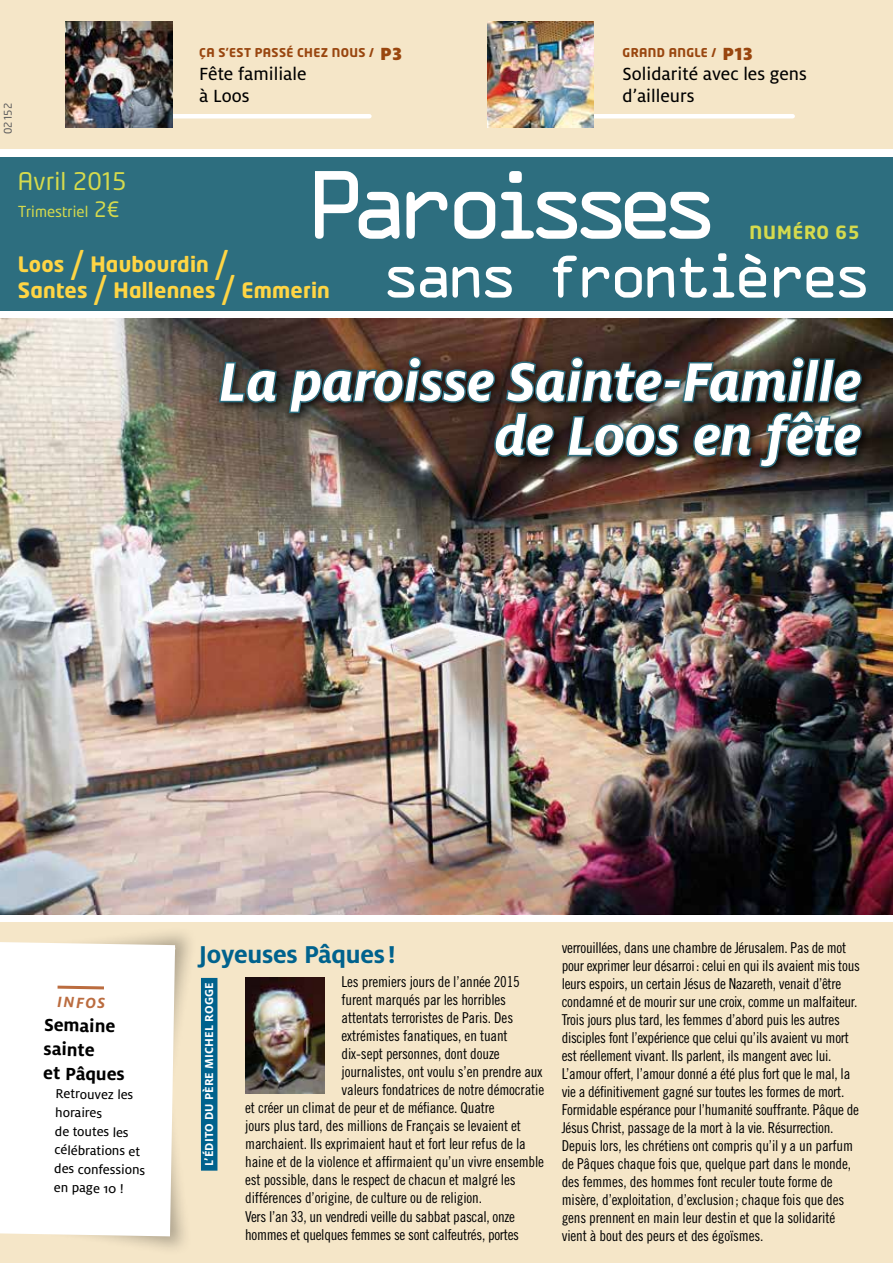
<style>
.page{position:relative;width:893px;height:1263px;background:#fff}
.page>*{position:absolute;margin:0;border:0;box-sizing:border-box;transform-origin:0 0}
.t1{font:italic 700 60px/54px "Milo OT";color:#fff;text-align:right}
.t2{font:700 27px "Milo OT";letter-spacing:-.01em;color:#00628d}
.t3{font:24px "Neo Tech";color:#d5da4d}
.t4{font:700 21px/25.5px "Neo Tech";letter-spacing:.01em;color:#ffd544}
.t5{font:19.5px/22.5px "Milo OT Text";color:#000}
.t6{font:700 19.5px/24px "Milo OT";color:#000}
.t7{font:700 18px "Neo Tech";letter-spacing:.05em;color:#d5da4d}
.t8{font:italic 700 16.5px "Milo OT";color:#bb6c3f}
.t9{font:15px/18px "Trade Gothic Cond Eighteen";letter-spacing:-.01em;color:#000}
.t10{font:15px "Neo Tech";color:#d5da4d}
.t11{font:14.25px/18.8px "Milo OT Text";color:#000}
.t12{font:700 12.75px "Milo OT";letter-spacing:.01em;color:#fff}
.t13{font:700 12px "Neo Tech";letter-spacing:.03em;color:#99460f}
.t14{font:10.5px "Neo Tech";letter-spacing:.005em;color:#58585a}
.s1{font-size:21px}
.s2{font-family:"Milo OT";font-weight:900;font-size:19.5px}
.s3{font-weight:400;font-size:40.5px}
</style>
<div class="page">
<div style="left:0;top:157px;width:893px;height:153px;background:#2d6e7f"></div>
<svg style="left:315px;top:171px;width:395px;height:68px"></svg>
<svg style="left:388px;top:253px;width:478px;height:45px"></svg>
<div style="left:0;top:0;width:893px;height:149px;background:#f5e6c8"></div>
<hr style="left:150px;top:114px;width:219px;height:4px;background:#fff">
<hr style="left:573px;top:114px;width:220px;height:4px;background:#fff">
<img style="left:66px;top:21px;width:106px;height:107px">
<img style="left:488px;top:21px;width:106px;height:107px">
<div style="left:0;top:923px;width:893px;height:340px;background:#f5e6c8"></div>
<img style="left:0;top:319px;width:893px;height:595px">
<div style="left:0;top:920px;width:23px;height:179px;background:#f5e6c8"></div>
<div style="left:16px;top:1078px;width:177px;height:178px;background:#000;opacity:.3"></div>
<div style="left:19px;top:925px;width:178px;height:176px;background:#000;opacity:.3"></div>
<svg style="left:0;top:942px;width:175px;height:294px"></svg>
<div style="left:0;top:948px;width:175px;height:286px;background:#fff"></div>
<div style="left:201px;top:978px;width:16px;height:193px;background:#00628d"></div>
<img style="left:245px;top:978px;width:80px;height:116px">
<div style="left:214px;top:352px;width:659px;height:126px;background:#000;opacity:.75"></div>
<svg style="left:217px;top:360px;width:62px;height:44px;background:#314244"></svg>
<svg style="left:287px;top:355px;width:576px;height:114px;background:#3c3f3d"></svg>
<p class="t14" style="left:1px;top:134px;width:33px;rotate:-90deg">02152</p>
<h3 class="t3" style="left:18px;top:167px;width:110px">Avril 2015</h3>
<p class="t10" style="left:18px;top:203px;width:103px">Trimestriel <span class="s1">2€</span></p>
<p class="t13" style="left:199px;top:45px;width:204px">ÇA S’EST PASSÉ CHEZ NOUS / <span class="s2">P3</span></p>
<h3 class="t5" style="left:199px;top:63px;width:109px">Fête familiale à Loos</h3>
<h3 class="t4" style="left:18px;top:251px;width:314px">Loos <span class="s3">/</span> Haubourdin <span class="s3">/<br></span>Santes <span class="s3">/</span> Hallennes <span class="s3">/</span> Emmerin</h3>
<p class="t13" style="left:623px;top:45px;width:131px">GRAND ANGLE / <span class="s2">P13</span></p>
<h3 class="t5" style="left:623px;top:63px;width:186px">Solidarité avec les gens d’ailleurs</h3>
<p class="t7" style="left:749px;top:221px;width:112px">NUMÉRO 65</p>
<h1 class="t1" style="left:219px;top:355px;width:644px">La paroisse Sainte-Famille de Loos en fête</h1>
<p class="t8" style="left:58px;top:993px;width:49px;rotate:1deg">INFOS</p>
<h3 class="t6" style="left:44px;top:1013px;width:83px;rotate:1deg">Semaine sainte<br>et Pâques</h3>
<p class="t11" style="left:56px;top:1084px;width:92px;rotate:1deg">Retrouvez les horaires<br>de toutes les célébrations et des confessions en page 10 !</p>
<h2 class="t2" style="left:199px;top:939px;width:199px">Joyeuses Pâques !</h2>
<p class="t12" style="left:202px;top:1166px;width:186px;rotate:-90deg">L’ÉDITO DU PÈRE MICHEL ROGGE</p>
<p class="t9" style="left:342px;top:973px;width:180px">Les premiers jours de l’année 2015</p>
<p class="t9" style="left:342px;top:991px;width:166px">furent marqués par les horribles</p>
<p class="t9" style="left:342px;top:1009px;width:173px">attentats terroristes de Paris. Des</p>
<p class="t9" style="left:342px;top:1027px;width:168px">extrémistes fanatiques, en tuant</p>
<p class="t9" style="left:342px;top:1045px;width:160px">dix-sept personnes, dont douze</p>
<p class="t9" style="left:342px;top:1063px;width:202px">journalistes, ont voulu s’en prendre aux</p>
<p class="t9" style="left:342px;top:1081px;width:204px">valeurs fondatrices de notre démocratie</p>
<p class="t9" style="left:245px;top:1099px;width:251px">et créer un climat de peur et de méfiance. Quatre</p>
<p class="t9" style="left:245px;top:1117px;width:277px">jours plus tard, des millions de Français se levaient et</p>
<p class="t9" style="left:245px;top:1135px;width:282px">marchaient. Ils exprimaient haut et fort leur refus de la</p>
<p class="t9" style="left:245px;top:1153px;width:300px">haine et de la violence et affirmaient qu’un vivre ensemble</p>
<p class="t9" style="left:245px;top:1171px;width:272px">est possible, dans le respect de chacun et malgré les</p>
<p class="t9" style="left:245px;top:1189px;width:238px">différences d’origine, de culture ou de religion.</p>
<p class="t9" style="left:245px;top:1207px;width:271px">Vers l’an 33, un vendredi veille du sabbat pascal, onze</p>
<p class="t9" style="left:245px;top:1225px;width:275px">hommes et quelques femmes se sont calfeutrés, portes</p>
<p class="t9" style="left:562px;top:939px;width:300px">verrouillées, dans une chambre de Jérusalem. Pas de mot pour exprimer leur désarroi: celui en qui ils avaient mis tous leurs espoirs, un certain Jésus de Nazareth, venait d’être condamné et de mourir sur une croix, comme un malfaiteur.<br>Trois jours plus tard, les femmes d’abord puis les autres disciples font l’expérience que celui qu’ils avaient vu mort est réellement vivant. Ils parlent, ils mangent avec lui.<br>L’amour offert, l’amour donné a été plus fort que le mal, la vie a définitivement gagné sur toutes les formes de mort.<br>Formidable espérance pour l’humanité souffrante. Pâque de Jésus Christ, passage de la mort à la vie. Résurrection.<br>Depuis lors, les chrétiens ont compris qu’il y a un parfum de Pâques chaque fois que, quelque part dans le monde, des femmes, des hommes font reculer toute forme de misère, d’exploitation, d’exclusion; chaque fois que des gens prennent en main leur destin et que la solidarité vient à bout des peurs et des égoïsmes.</p>
</div>
